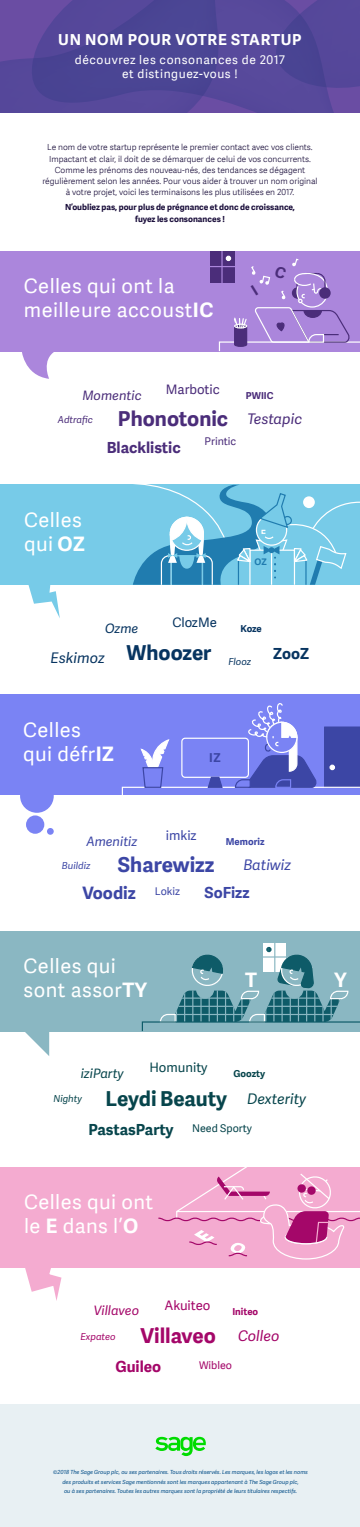
<style>
.page{position:relative;width:360px;height:1527px;background:#fff}
.page>*{position:absolute;margin:0;border:0;box-sizing:border-box;transform-origin:0 0}
.t1{font:700 20.68px "Adelle Sans SAGE";color:#4b2d7a}
.t2{font:700 20.68px "Adelle Sans SAGE";letter-spacing:-.005em;color:#07454c}
.t3{font:700 20.68px "Adelle Sans SAGE";color:#a40769}
.t4{font:700 20.68px "Adelle Sans SAGE";color:#073460}
.t5{font:700 20.68px "Adelle Sans SAGE";color:#3c46a5}
.t6{font:20px/24px "Adelle Sans SAGE";letter-spacing:.025em;color:#fff}
.t7{font:700 20px "Adelle Sans SAGE";color:#fff}
.t8{font:700 17.2px "Adelle Sans SAGE";color:#3c46a5}
.t9{font:700 15.36px "Adelle Sans SAGE";color:#4b2d7a}
.t10{font:700 15.36px "Adelle Sans SAGE";letter-spacing:-.005em;color:#07454c}
.t11{font:700 15.36px "Adelle Sans SAGE";color:#a40769}
.t12{font:700 15.36px "Adelle Sans SAGE";color:#3c46a5}
.t13{font:700 15.36px "Adelle Sans SAGE";color:#073460}
.t14{font:700 15.2px "Adelle Sans SAGE";letter-spacing:.05em;color:#fff}
.t15{font:italic 14.6px "Adelle Sans SAGE";color:#07454c}
.t16{font:italic 14.6px "Adelle Sans SAGE";color:#4b2d7a}
.t17{font:italic 14.6px "Adelle Sans SAGE";color:#3c46a5}
.t18{font:italic 14.6px "Adelle Sans SAGE";color:#073460}
.t19{font:italic 14.6px "Adelle Sans SAGE";color:#a40769}
.t20{font:13.12px "Adelle Sans SAGE";color:#4b2d7a}
.t21{font:13.12px "Adelle Sans SAGE";color:#07454c}
.t22{font:13.12px "Adelle Sans SAGE";color:#a40769}
.t23{font:13.12px "Adelle Sans SAGE";color:#073460}
.t24{font:13.12px "Adelle Sans SAGE";color:#3c46a5}
.t25{font:italic 12.96px "Adelle Sans SAGE";color:#4b2d7a}
.t26{font:italic 12.96px "Adelle Sans SAGE";color:#07454c}
.t27{font:italic 12.96px "Adelle Sans SAGE";color:#a40769}
.t28{font:italic 12.96px "Adelle Sans SAGE";color:#3c46a5}
.t29{font:italic 12.96px "Adelle Sans SAGE";color:#073460}
.t30{font:700 12.36px "Adelle Sans SAGE";color:#3c46a5}
.t31{font:12px/14.4px "Adelle Sans SAGE";letter-spacing:.05em;color:#fff;text-align:center}
.t32{font:10.68px "Adelle Sans SAGE";color:#07454c}
.t33{font:10.68px "Adelle Sans SAGE";color:#4b2d7a}
.t34{font:10.68px "Adelle Sans SAGE";color:#a40769}
.t35{font:10.68px "Adelle Sans SAGE";color:#3c46a5}
.t36{font:italic 9.6px "Adelle Sans SAGE";color:#3c46a5}
.t37{font:700 9.6px "Adelle Sans SAGE";color:#3c46a5}
.t38{font:700 9.6px "Adelle Sans SAGE";color:#07454c}
.t39{font:700 9.6px "Adelle Sans SAGE";color:#a40769}
.t40{font:700 9.6px "Adelle Sans SAGE";color:#4b2d7a}
.t41{font:700 9.6px "Adelle Sans SAGE";color:#073460}
.t42{font:700 9.08px "Adelle Sans SAGE";color:#207caf}
.t43{font:8.4px/11.2px "Adelle Sans SAGE Lt";color:#190d3a;text-align:center}
.t44{font:700 8.4px/11.2px "Adelle Sans SAGE";color:#190d3a;text-align:center}
.t45{font:italic 5.6px/9.6px "Adelle Sans SAGE";color:#004b86;text-align:center}
.s1{font-weight:700}
</style>
<div class="page">
<div style="left:0;top:694px;width:360px;height:100px;background:#7a83f4"></div>
<div style="left:0;top:484px;width:360px;height:100px;background:#77cbe8"></div>
<div style="left:0;top:1404px;width:360px;height:122px;background:#e8f0f3"></div>
<svg style="left:155px;top:1436px;width:51px;height:19px"></svg>
<svg style="left:254px;top:0;width:106px;height:112px;background:#5a499c"></svg>
<svg style="left:0;top:0;width:254px;height:112px;background:#534798"></svg>
<svg style="left:276px;top:0;width:84px;height:88px;background:#524698"></svg>
<div style="left:0;top:251px;width:360px;height:100px;background:#ab86dc"></div>
<svg style="left:21px;top:351px;width:35px;height:28px"></svg>
<div style="left:0;top:930px;width:360px;height:100px;background:#8ab7c2"></div>
<div style="left:0;top:1166px;width:360px;height:100px;background:#f4abd0"></div>
<svg style="left:28px;top:584px;width:32px;height:34px"></svg>
<div style="left:20px;top:779px;width:34px;height:33px;background:#7a83f4;border-radius:50%"></div>
<svg style="left:47px;top:827px;width:7px;height:7px"></svg>
<div style="left:26px;top:815px;width:18px;height:18px;background:#7a83f4;border-radius:50%"></div>
<svg style="left:24px;top:1030px;width:25px;height:26px"></svg>
<svg style="left:24px;top:1266px;width:37px;height:34px"></svg>
<div style="left:210px;top:251px;width:24px;height:31px;background:#4b2d7a"></div>
<hr style="left:203px;top:266px;width:41px;height:1px;background:#ab86dc">
<hr style="left:221px;top:251px;width:2px;height:36px;background:#ab86dc">
<svg style="left:121px;top:484px;width:239px;height:101px"></svg>
<svg style="left:121px;top:703px;width:239px;height:92px"></svg>
<div style="left:263px;top:942px;width:23px;height:29px;background:#fff"></div>
<hr style="left:274px;top:939px;width:1px;height:35px;background:#8ab7c2">
<svg style="left:141px;top:946px;width:219px;height:86px"></svg>
<svg style="left:157px;top:1166px;width:203px;height:93px"></svg>
<svg style="left:218px;top:256px;width:142px;height:96px"></svg>
<h3 class="t14" style="left:58px;top:29px;width:245px">UN NOM POUR VOTRE STARTUP</h3>
<h3 class="t31" style="left:75px;top:52px;width:212px">découvrez les consonances de 2017 et distinguez-vous !</h3>
<p class="t43" style="left:42px;top:141px;width:277px">Le nom de votre startup représente le premier contact avec vos clients.<br>Impactant et clair, il doit de se démarquer de celui de vos concurrents.<br>Comme les prénoms des nouveau-nés, des tendances se dégagent régulièrement selon les années. Pour vous aider à trouver un nom original à votre projet, voici les terminaisons les plus utilisées en 2017.</p>
<p class="t44" style="left:65px;top:201px;width:231px">N’oubliez pas, pour plus de prégnance et donc de croissance, fuyez les consonances !</p>
<h2 class="t6" style="left:24px;top:273px;width:191px">Celles qui ont la meilleure accoust<span class="s1">IC</span></h2>
<h3 class="t25" style="left:82px;top:386px;width:61px">Momentic</h3>
<h3 class="t20" style="left:166px;top:380px;width:56px">Marbotic</h3>
<h1 class="t1" style="left:58px;top:403px;width:172px"><sup>Adtrafic</sup> Phonotonic</h1>
<p class="t33" style="left:205px;top:434px;width:33px">Printic</p>
<h3 class="t9" style="left:107px;top:436px;width:75px">Blacklistic</h3>
<p class="t40" style="left:246px;top:388px;width:29px">PWIIC</p>
<h3 class="t16" style="left:247px;top:408px;width:56px">Testapic</h3>
<h2 class="t6" style="left:24px;top:507px;width:62px">Celles qui <span class="s1">OZ</span></h2>
<p class="t42" style="left:254px;top:554px;width:14px">OZ</p>
<h3 class="t29" style="left:105px;top:619px;width:35px">Ozme</h3>
<h3 class="t23" style="left:172px;top:613px;width:46px">ClozMe</h3>
<p class="t41" style="left:241px;top:622px;width:23px">Koze</p>
<h3 class="t18" style="left:51px;top:646px;width:56px">Eskimoz</h3>
<h1 class="t4" style="left:127px;top:637px;width:126px">Whoozer <sub>Flooz</sub></h1>
<h3 class="t13" style="left:273px;top:642px;width:38px">ZooZ</h3>
<h2 class="t6" style="left:23px;top:717px;width:92px">Celles qui défr<span class="s1">IZ</span></h2>
<h3 class="t30" style="left:209px;top:748px;width:13px">IZ</h3>
<h3 class="t24" style="left:166px;top:825px;width:32px">imkiz</h3>
<h3 class="t28" style="left:86px;top:831px;width:53px">Amenitiz</h3>
<p class="t37" style="left:226px;top:834px;width:40px">Memoriz</p>
<h3 class="t17" style="left:243px;top:854px;width:49px">Batiwiz</h3>
<p class="t36" style="left:62px;top:858px;width:30px">Buildiz</p>
<h1 class="t5" style="left:118px;top:849px;width:98px">Sharewizz</h1>
<p class="t35" style="left:155px;top:883px;width:27px">Lokiz</p>
<h3 class="t8" style="left:82px;top:880px;width:55px">Voodiz</h3>
<h3 class="t12" style="left:205px;top:881px;width:47px">SoFizz</h3>
<h2 class="t6" style="left:24px;top:953px;width:125px">Celles qui sont assor<span class="s1">TY</span></h2>
<h2 class="t7" style="left:245px;top:964px;width:13px">T</h2>
<h2 class="t7" style="left:335px;top:964px;width:14px">Y</h2>
<h3 class="t21" style="left:149px;top:1058px;width:60px">Homunity</h3>
<h3 class="t26" style="left:81px;top:1063px;width:44px">iziParty</h3>
<p class="t38" style="left:233px;top:1066px;width:33px">Goozty</p>
<h3 class="t15" style="left:247px;top:1088px;width:61px">Dexterity</h3>
<h1 class="t2" style="left:54px;top:1083px;width:175px"><sup>Nighty</sup> Leydi Beauty</h1>
<p class="t32" style="left:192px;top:1120px;width:61px">Need Sporty</p>
<h3 class="t10" style="left:88px;top:1118px;width:87px">PastasParty</h3>
<h2 class="t6" style="left:24px;top:1189px;width:131px">Celles qui ont le <span class="s1">E</span> dans l’<span class="s1">O</span></h2>
<h3 class="t22" style="left:164px;top:1295px;width:48px">Akuiteo</h3>
<h3 class="t27" style="left:94px;top:1301px;width:47px">Villaveo</h3>
<p class="t39" style="left:232px;top:1304px;width:27px">Initeo</p>
<h3 class="t19" style="left:238px;top:1325px;width:43px">Colleo</h3>
<h1 class="t3" style="left:81px;top:1320px;width:137px"><sup>Expateo</sup> Villaveo</h1>
<p class="t34" style="left:199px;top:1357px;width:35px">Wibleo</p>
<h3 class="t11" style="left:115px;top:1355px;width:47px">Guileo</h3>
<p class="t45" style="left:53px;top:1466px;width:256px">©2018 The Sage Group plc, ou ses partenaires. Tous droits réservés. Les marques, les logos et les noms des produits et services Sage mentionnés sont les marques appartenant à The Sage Group plc,<br>ou à ses partenaires. Toutes les autres marques sont la propriété de leurs titulaires respectifs.</p>
</div>
